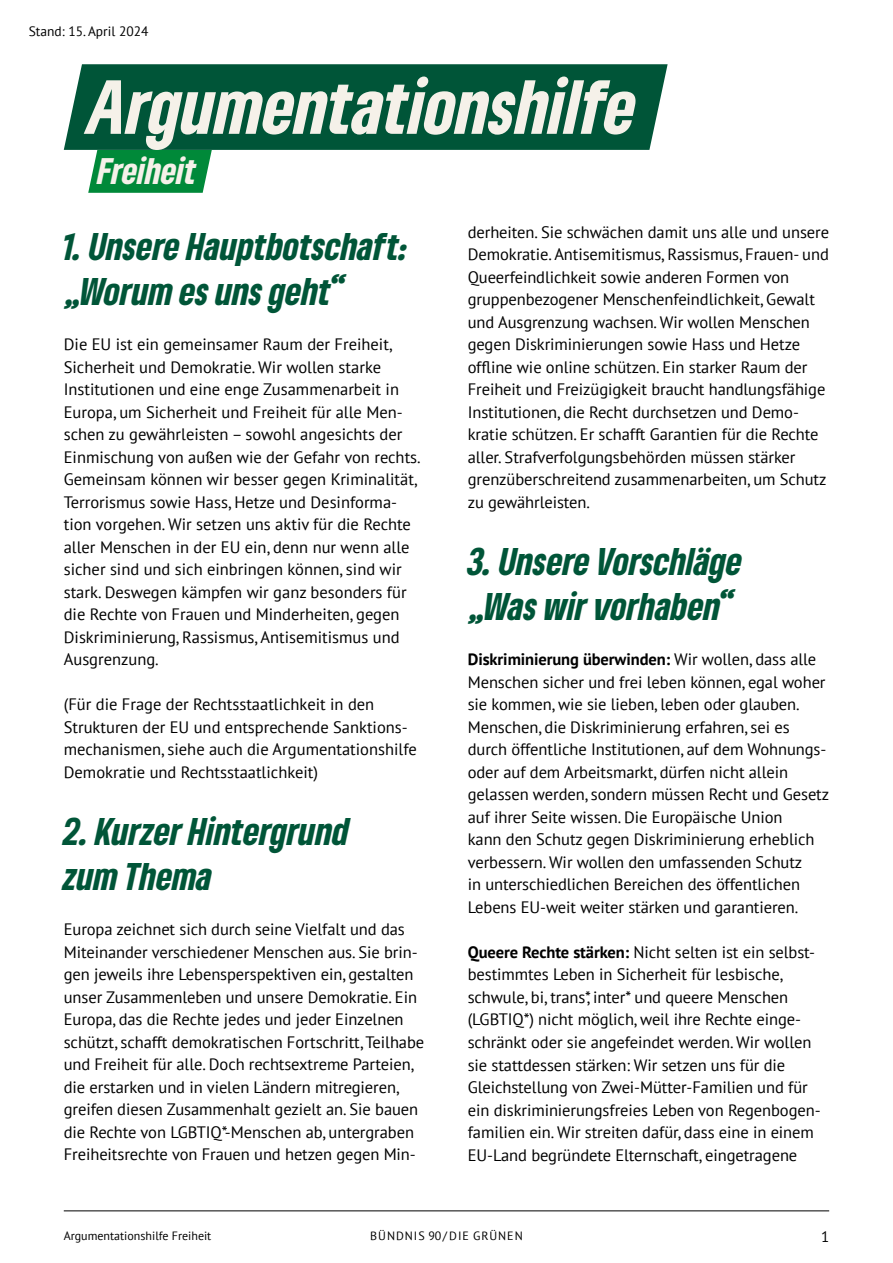
<style>
.page{position:relative;width:893px;height:1263px;background:#fff}
.page>*{position:absolute;margin:0;border:0;box-sizing:border-box;transform-origin:0 0}
.t1{font:italic 900 condensed 71.4px "Gruene Type";color:#f5f1e9}
.t2{font:italic 900 condensed 36px/45px "Gruene Type";color:#005538}
.t3{font:italic 900 condensed 34.5px "Gruene Type";color:#f5f1e9}
.t4{font:16.5px/22.5px "PT Sans";letter-spacing:-.005em;color:#000}
.t5{font:15px "PT Sans";color:#000}
.t6{font:13.5px "PT Sans";color:#000}
.t7{font:12px "PT Sans";color:#000}
.t8{font:12px "PT Sans";letter-spacing:.08em;color:#000}
.s1{font-weight:700}
</style>
<div class="page">
<hr style="left:64px;top:1210px;width:765px;height:1px;background:#000">
<svg style="left:88px;top:150px;width:124px;height:43px;background:#149249"></svg>
<div style="left:64px;top:64px;width:604px;height:86px;background:#005538"></div>
<p class="t6" style="left:29px;top:22px;width:121px">Stand: 15. April 2024</p>
<h1 class="t1" style="left:87px;top:59px;width:551px">Argumentationshilfe</h1>
<h3 class="t3" style="left:98px;top:148px;width:100px">Freiheit</h3>
<h2 class="t2" style="left:64px;top:223px;width:346px">1. Unsere Hauptbotschaft: „Worum es uns geht“</h2>
<p class="t4" style="left:64px;top:333px;width:358px">Die EU ist ein gemeinsamer Raum der Freiheit, Sicherheit und Demokratie. Wir wollen starke Institutionen und eine enge Zusammenarbeit in Europa, um Sicherheit und Freiheit für alle Men&shy;schen zu gewährleisten – sowohl angesichts der Einmischung von außen wie der Gefahr von rechts.<br>Gemeinsam können wir besser gegen Kriminalität, Terrorismus sowie Hass, Hetze und Desinforma&shy;tion vorgehen. Wir setzen uns aktiv für die Rechte aller Menschen in der EU ein, denn nur wenn alle sicher sind und sich einbringen können, sind wir stark. Deswegen kämpfen wir ganz besonders für die Rechte von Frauen und Minderheiten, gegen Diskriminierung, Rassismus, Antisemitismus und Ausgrenzung.</p>
<p class="t4" style="left:64px;top:693px;width:355px">(Für die Frage der Rechtsstaatlichkeit in den Strukturen der EU und entsprechende Sanktions&shy;mechanismen, siehe auch die Argumentationshilfe Demokratie und Rechtsstaatlichkeit)</p>
<h2 class="t2" style="left:64px;top:808px;width:287px">2. Kurzer Hintergrund zum Thema</h2>
<p class="t4" style="left:64px;top:918px;width:362px">Europa zeichnet sich durch seine Vielfalt und das Miteinander verschiedener Menschen aus. Sie brin&shy;gen jeweils ihre Lebensperspektiven ein, gestalten unser Zusammenleben und unsere Demokratie. Ein Europa, das die Rechte jedes und jeder Einzelnen schützt, schafft demokratischen Fortschritt, Teilhabe und Freiheit für alle. Doch rechtsextreme Parteien, die erstarken und in vielen Ländern mitregieren, greifen diesen Zusammenhalt gezielt an. Sie bauen die Rechte von LGBTIQ*-Menschen ab, untergraben Freiheitsrechte von Frauen und hetzen gegen Min-</p>
<p class="t4" style="left:468px;top:220px;width:363px">derheiten. Sie schwächen damit uns alle und unsere Demokratie. Antisemitismus, Rassismus, Frauen- und Queerfeindlichkeit sowie anderen Formen von gruppenbezogener Menschenfeindlichkeit, Gewalt und Ausgrenzung wachsen. Wir wollen Menschen gegen Diskriminierungen sowie Hass und Hetze offline wie online schützen. Ein starker Raum der Freiheit und Freizügigkeit braucht handlungsfähige Institutionen, die Recht durchsetzen und Demo&shy;kratie schützen. Er schafft Garantien für die Rechte aller. Strafverfolgungsbehörden müssen stärker grenzüberschreitend zusammenarbeiten, um Schutz zu gewährleisten.</p>
<h2 class="t2" style="left:468px;top:538px;width:276px">3. Unsere Vorschläge „Was wir vorhaben“</h2>
<p class="t4" style="left:468px;top:648px;width:363px"><span class="s1">Diskriminierung überwinden:</span> Wir wollen, dass alle Menschen sicher und frei leben können, egal woher sie kommen, wie sie lieben, leben oder glauben.<br>Menschen, die Diskriminierung erfahren, sei es durch öffentliche Institutionen, auf dem Wohnungs&shy;oder auf dem Arbeitsmarkt, dürfen nicht allein gelassen werden, sondern müssen Recht und Gesetz auf ihrer Seite wissen. Die Europäische Union<br>kann den Schutz gegen Diskriminierung erheblich verbessern. Wir wollen den umfassenden Schutz<br>in unterschiedlichen Bereichen des öffentlichen Lebens EU-weit weiter stärken und garantieren.</p>
<p class="t4" style="left:468px;top:940px;width:354px"><span class="s1">Queere Rechte stärken:</span> Nicht selten ist ein selbst&shy;bestimmtes Leben in Sicherheit für lesbische, schwule, bi, trans*, inter* und queere Menschen (LGBTIQ*) nicht möglich, weil ihre Rechte einge&shy;schränkt oder sie angefeindet werden. Wir wollen sie stattdessen stärken: Wir setzen uns für die Gleichstellung von Zwei-Mütter-Familien und für ein diskriminierungsfreies Leben von Regenbogen&shy;familien ein. Wir streiten dafür, dass eine in einem EU-Land begründete Elternschaft, eingetragene</p>
<p class="t7" style="left:64px;top:1228px;width:149px">Argumentationshilfe Freiheit</p>
<p class="t8" style="left:370px;top:1228px;width:154px">BÜNDNIS 90/DIE GRÜNEN</p>
<p class="t5" style="left:821px;top:1227px;width:10px">1</p>
</div>
